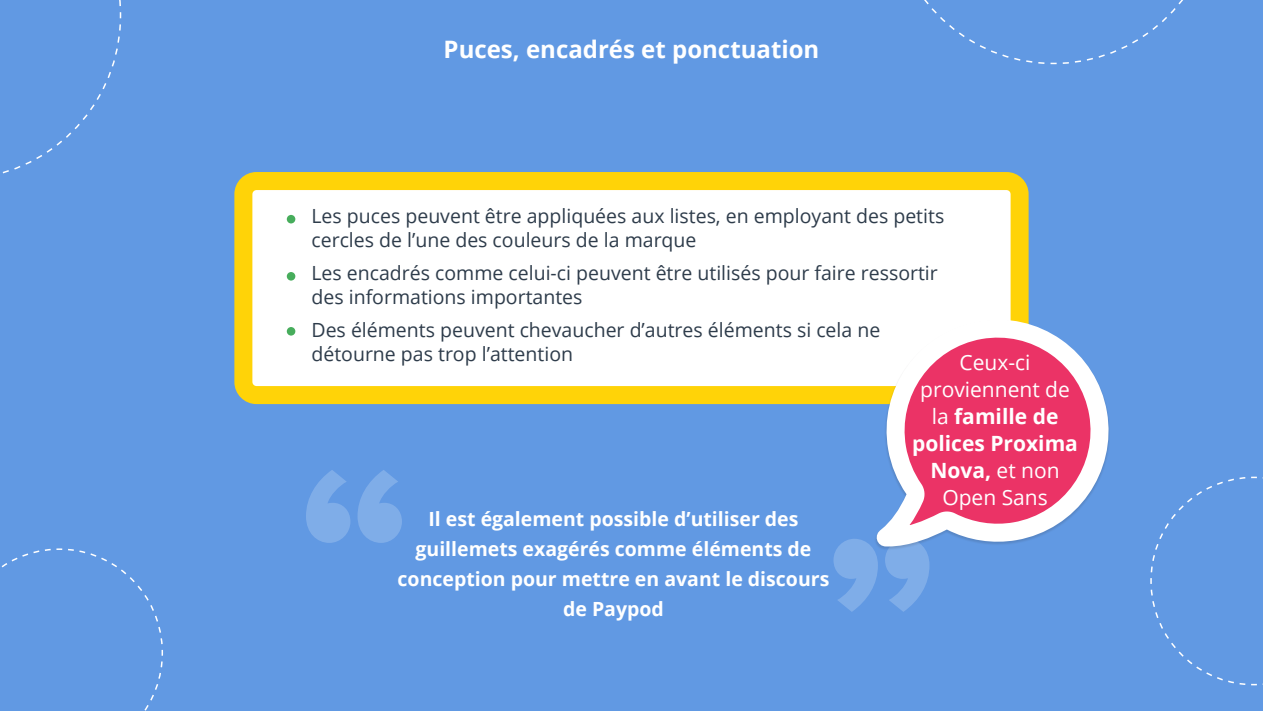
<style>
.page{position:relative;width:1263px;height:711px;background:#fff}
.page>*{position:absolute;margin:0;border:0;box-sizing:border-box;transform-origin:0 0}
.t1{font:700 24px "Open Sans";color:#fff}
.t2{font:21px/27px "Open Sans";color:#fff;text-align:center}
.t3{font:19.5px/24px "Open Sans";color:#2e3c4b}
.t4{font:700 19.5px/30px "Open Sans";color:#fff;text-align:center}
.s1{font-weight:700}
</style>
<div class="page">
<div style="left:0;top:0;width:1263px;height:710px;background:#6199e3"></div>
<svg style="left:306px;top:470px;width:96px;height:72px"></svg>
<svg style="left:833px;top:539px;width:96px;height:72px"></svg>
<div style="left:243px;top:181px;width:776px;height:214px;background:#fff;border-radius:13px"></div>
<div style="left:234px;top:172px;width:794px;height:232px;border:18px solid #ffd308;border-radius:13px"></div>
<div style="left:287px;top:215px;width:8px;height:8px;background:#47ad5c;border-radius:50%"></div>
<div style="left:287px;top:272px;width:8px;height:8px;background:#47ad5c;border-radius:50%"></div>
<div style="left:287px;top:327px;width:8px;height:8px;background:#47ad5c;border-radius:50%"></div>
<svg style="left:860px;top:304px;width:249px;height:258px"></svg>
<svg style="left:2px;top:0;width:120px;height:174px"></svg>
<svg style="left:1px;top:548px;width:162px;height:162px"></svg>
<svg style="left:1150px;top:476px;width:113px;height:210px"></svg>
<svg style="left:924px;top:0;width:259px;height:65px"></svg>
<p class="t1" style="left:444px;top:32px;width:377px">Puces, encadrés et ponctuation</p>
<p class="t3" style="left:311px;top:204px;width:634px">Les puces peuvent être appliquées aux listes, en employant des petits cercles de l’une des couleurs de la marque</p>
<p class="t3" style="left:311px;top:261px;width:628px">Les encadrés comme celui-ci peuvent être utilisés pour faire ressortir des informations importantes</p>
<p class="t3" style="left:311px;top:318px;width:570px">Des éléments peuvent chevaucher d’autres éléments si cela ne détourne pas trop l’attention</p>
<p class="t2" style="left:912px;top:348px;width:167px">Ceux-ci proviennent de la <span class="s1">famille de polices Proxima<br>Nova,</span> et non<br>Open Sans</p>
<p class="t4" style="left:398px;top:503px;width:433px">Il est également possible d’utiliser des guillemets exagérés comme éléments de conception pour mettre en avant le discours de Paypod</p>
</div>
